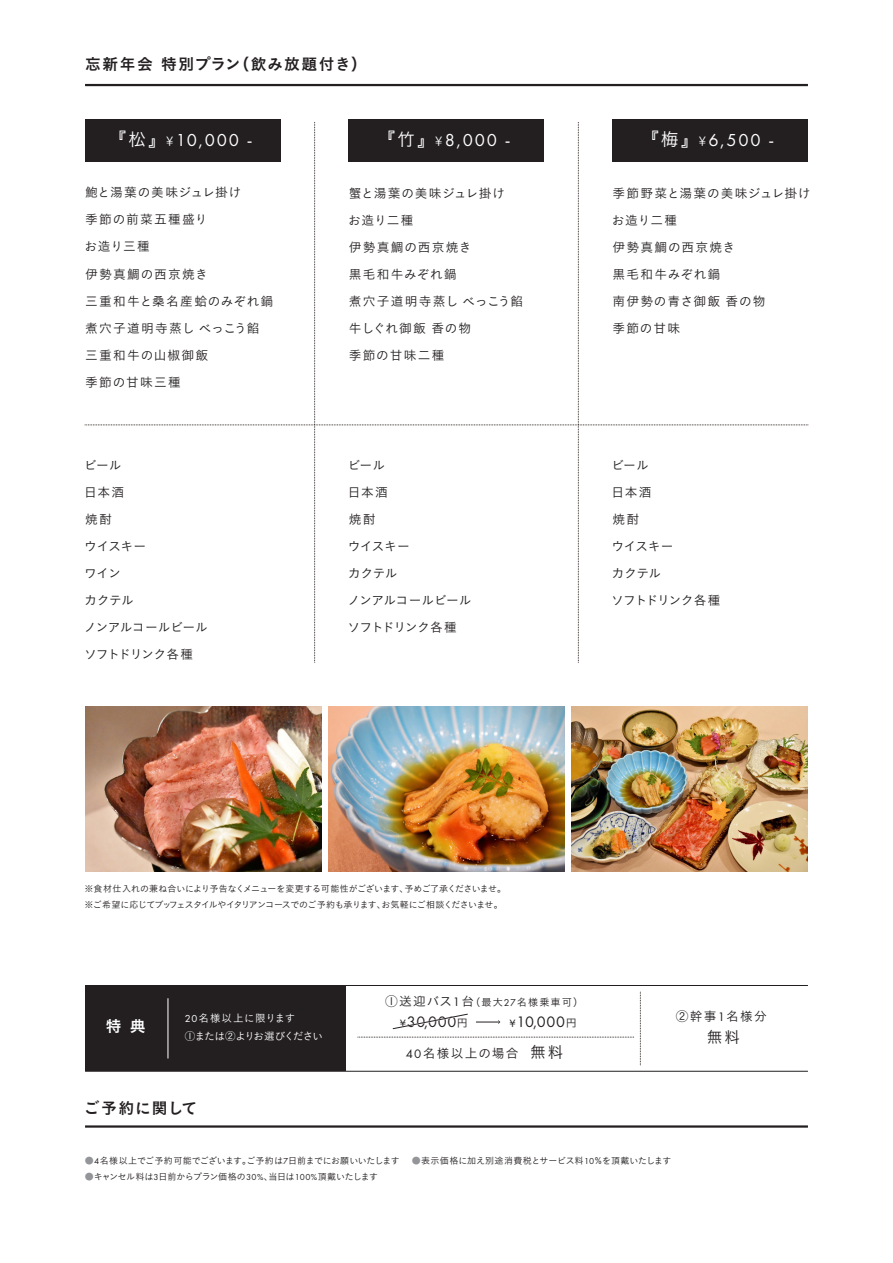
<style>
.page{position:relative;width:893px;height:1263px;background:#fff}
.page>*{position:absolute;margin:0;border:0;box-sizing:border-box;transform-origin:0 0}
.t1{font:18px "Futura PT";letter-spacing:.1em;color:#fff}
.t2{font:15.75px "Koburina Go Std N W6";letter-spacing:.065em;color:#231f20}
.t3{font:15.75px "Futura PT";letter-spacing:.05em;color:#231f20}
.t4{font:15.75px "Koburina Go Std N W3";color:#231f20}
.t5{font:15.75px "Koburina Go Std N W6";color:#fff}
.t6{font:12.75px/27px "Koburina Go Std N W3";letter-spacing:.06em;color:#231f20}
.t7{font:12.75px/27px "Koburina Go Std N W3";letter-spacing:-.035em;color:#231f20}
.t8{font:12.75px/27px "Koburina Go Std N W3";letter-spacing:.085em;color:#231f20}
.t9{font:12.75px "Koburina Go Std N W3";letter-spacing:.1em;color:#231f20}
.t10{font:10.5px/18px "Koburina Go Std N W3";letter-spacing:-.035em;color:#fff}
.t11{font:10.2px "Koburina Go Std N W3";letter-spacing:.1em;color:#231f20}
.t12{font:9px/16.5px "Koburina Go Std N W3";letter-spacing:-.06em;color:#231f20}
.t13{font:9px "Koburina Go Std N W3";letter-spacing:-.01em;color:#231f20}
.t14{font:9px "Koburina Go Std N W3";letter-spacing:-.04em;color:#231f20}
.s1{font-family:"Koburina Go Std N W3"}
.s2{font-family:"Koburina Go Std N W3";font-size:12.6px}
.s3{font-family:"Futura PT"}
.s4{font-size:12.75px}
.s5{font-family:"Futura PT";font-size:12.75px}
.s6{font-size:10.95px}
.s7{font-family:"Koburina Go Std N W3";font-size:10.95px}
.s8{font-size:15.75px}
.s9{color:#939598}
</style>
<div class="page">
<hr style="left:85px;top:1125px;width:723px;height:3px;background:#231f20">
<div style="left:85px;top:119px;width:196px;height:43px;background:#231f20"></div>
<div style="left:349px;top:119px;width:195px;height:43px;background:#231f20"></div>
<div style="left:612px;top:119px;width:196px;height:43px;background:#231f20"></div>
<div style="left:85px;top:985px;width:260px;height:86px;background:#231f20"></div>
<hr style="left:85px;top:985px;width:723px;height:1px;background:#231f20">
<hr style="left:85px;top:1071px;width:723px;height:1px;background:#231f20">
<svg style="left:640px;top:992px;width:1px;height:73px"></svg>
<hr style="left:168px;top:998px;width:1px;height:60px;background:#fff">
<hr style="left:85px;top:84px;width:723px;height:2px;background:#231f20">
<svg style="left:85px;top:122px;width:723px;height:541px"></svg>
<img style="left:85px;top:706px;width:237px;height:166px">
<img style="left:328px;top:706px;width:237px;height:166px">
<img style="left:571px;top:706px;width:237px;height:166px">
<svg style="left:476px;top:1020px;width:24px;height:4px"></svg>
<svg style="left:392px;top:1013px;width:76px;height:17px"></svg>
<svg style="left:358px;top:1037px;width:276px;height:1px"></svg>
<p class="t2" style="left:85px;top:52px;width:283px">忘新年会 特別プラン（飲み放題付き）</p>
<h1 class="t1" style="left:108px;top:129px;width:146px"><span class="s1">『松』</span><span class="s2">￥</span>10,000 -</h1>
<h1 class="t1" style="left:377px;top:129px;width:135px"><span class="s1">『竹』</span><span class="s2">￥</span>8,000 -</h1>
<h1 class="t1" style="left:641px;top:129px;width:135px"><span class="s1">『梅』</span><span class="s2">￥</span>6,500 -</h1>
<p class="t8" style="left:84px;top:179px;width:190px">鮑と湯葉の美味ジュレ掛け<br>季節の前菜五種盛り<br>お造り三種<br>伊勢真鯛の西京焼き<br>三重和牛と桑名産蛤のみぞれ鍋煮穴子道明寺蒸しべっこう餡三重和牛の山椒御飯<br>季節の甘味三種</p>
<p class="t6" style="left:348px;top:179px;width:176px">蟹と湯葉の美味ジュレ掛け<br>お造り二種<br>伊勢真鯛の西京焼き<br>黒毛和牛みぞれ鍋<br>煮穴子道明寺蒸しべっこう餡牛しぐれ御飯香の物<br>季節の甘味二種</p>
<p class="t6" style="left:612px;top:179px;width:200px">季節野菜と湯葉の美味ジュレ掛けお造り二種<br>伊勢真鯛の西京焼き<br>黒毛和牛みぞれ鍋<br>南伊勢の青さ御飯香の物<br>季節の甘味</p>
<p class="t7" style="left:84px;top:452px;width:125px">ビール<br>日本酒<br>焼酎<br>ウイスキー<br>ワイン<br>カクテル<br>ノンアルコールビールソフトドリンク各種</p>
<p class="t7" style="left:348px;top:452px;width:125px">ビール<br>日本酒<br>焼酎<br>ウイスキー<br>カクテル<br>ノンアルコールビールソフトドリンク各種</p>
<p class="t7" style="left:611px;top:452px;width:111px">ビール<br>日本酒<br>焼酎<br>ウイスキー<br>カクテル<br>ソフトドリンク各種</p>
<p class="t12" style="left:85px;top:880px;width:423px">※食材仕入れの兼ね合いにより予告なくメニューを変更する可能性がございます、予めご了承くださいませ。※ご希望に応じてブッフェスタイルやイタリアンコースでのご予約も承ります、お気軽にご相談くださいませ。</p>
<p class="t5" style="left:106px;top:1014px;width:41px">特 典</p>
<p class="t10" style="left:185px;top:1009px;width:140px"><span class="s3">20</span>名様以上に限ります<br>①または②よりお選びください</p>
<p class="t2" style="left:84px;top:1096px;width:115px">ご予約に関して</p>
<p class="t11" style="left:385px;top:994px;width:200px"><span class="s4">①送迎バス</span><span class="s5">1</span><span class="s4">台</span>（最大<span class="s3">27</span>名様乗車可）</p>
<p class="t3" style="left:400px;top:1012px;width:70px"><span class="s6">¥</span>30,000<span class="s7">円</span></p>
<p class="t3" style="left:510px;top:1012px;width:69px"><span class="s6">¥</span>10,000<span class="s7">円</span></p>
<p class="t9" style="left:406px;top:1044px;width:159px"><span class="s3">40</span>名様以上の場合 <span class="s8">無料</span></p>
<p class="t6" style="left:676px;top:1003px;width:93px">②幹事<span class="s3">1</span>名様分</p>
<p class="t4" style="left:707px;top:1025px;width:35px">無料</p>
<p class="t13" style="left:85px;top:1153px;width:588px"><span class="s9">●</span><span class="s3">4</span>名様以上でご予約可能でございます。ご予約は<span class="s3">7</span>日前までにお願いいたします　 <span class="s9">●</span>表示価格に加え別途消費税とサービス料<span class="s3">10</span>％を頂戴いたします</p>
<p class="t14" style="left:85px;top:1170px;width:295px"><span class="s9">●</span>キャンセル料は<span class="s3">3</span>日前からプラン価格の<span class="s3">30%</span>、当日は<span class="s3">100%</span>頂戴いたします</p>
</div>
